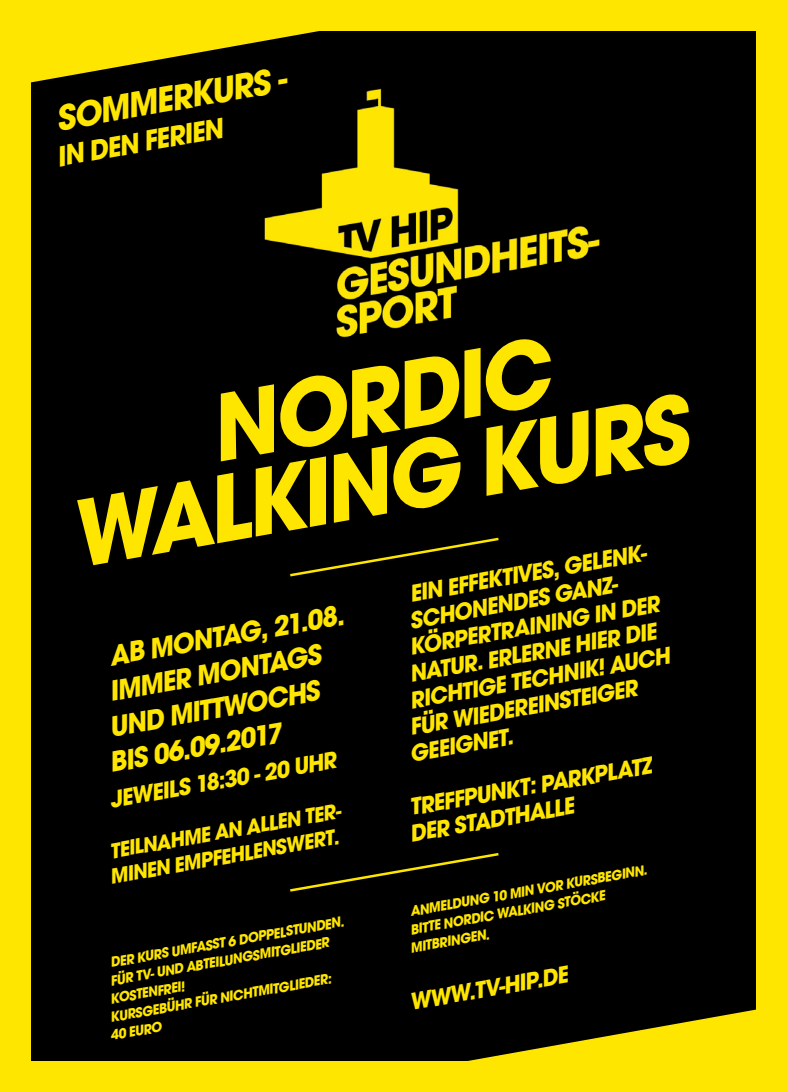
<style>
.page{position:relative;width:787px;height:1092px;background:#fff}
.page>*{position:absolute;margin:0;border:0;box-sizing:border-box;transform-origin:0 0}
.t1{font:italic 700 100px "Avant Gard EF";color:#ffe601;scale:.96 1}
.t2{font:italic 700 37.5px "Avant Gard EF";color:#ffe601;scale:.96 1}
.t3{font:italic 700 30px "Avant Gard EF";color:#ffe601;scale:.96 1}
.t4{font:italic 700 25px/26.2px "Avant Gard EF";color:#ffe601;scale:.96 1}
.t5{font:italic 700 22.5px/25px "Avant Gard EF";color:#ffe601;scale:.96 1}
.t6{font:italic 700 15px/18px "Avant Gard EF";color:#ffe601;scale:.96 1}
</style>
<div class="page">
<div style="left:0;top:0;width:786px;height:1091px;background:#000"></div>
<div style="left:762px;top:0;width:25px;height:1091px;background:#ffe601"></div>
<div style="left:0;top:0;width:25px;height:1091px;background:#ffe601"></div>
<div style="left:18px;top:1066px;width:769px;height:25px;background:#ffe601"></div>
<div style="left:10px;top:0;width:769px;height:23px;background:#ffe601"></div>
<img style="left:264px;top:88px;width:336px;height:250px">
<svg style="left:290px;top:853px;width:209px;height:39px"></svg>
<svg style="left:290px;top:537px;width:209px;height:40px"></svg>
<svg style="left:31px;top:31px;width:288px;height:52px"></svg>
<div style="left:21px;top:1060px;width:744px;height:10px;background:#ffe601"></div>
<div style="left:21px;top:21px;width:744px;height:10px;background:#ffe601"></div>
<div style="left:21px;top:21px;width:10px;height:1049px;background:#ffe601"></div>
<div style="left:755px;top:21px;width:10px;height:1049px;background:#ffe601"></div>
<svg style="left:411px;top:982px;width:345px;height:79px"></svg>
<h2 class="t2" style="left:52px;top:96px;width:244px;rotate:-10deg">Somm erkurs -</h2>
<p class="t3" style="left:54px;top:139px;width:176px;rotate:-10deg">in den Ferien</p>
<h1 class="t1" style="left:199px;top:369px;width:78px;rotate:-10deg">NORDIC</h1>
<h1 class="t1" style="left:465px;top:404px;width:63px;rotate:-10deg">KURS</h1>
<h1 class="t1" style="left:60px;top:475px;width:158px;rotate:-10deg">WALKING</h1>
<p class="t4" style="left:407px;top:580px;width:257px;rotate:-10deg">ein effektives, gelenk-</p>
<p class="t4" style="left:407px;top:607px;width:227px;rotate:-10deg">schonendes Ganz-</p>
<p class="t4" style="left:407px;top:634px;width:265px;rotate:-10deg">körpertraining in der</p>
<p class="t3" style="left:106px;top:637px;width:248px;rotate:-10deg">ab Montag, 21.08.</p>
<p class="t4" style="left:407px;top:660px;width:262px;rotate:-10deg">Natur. Erlerne hier die</p>
<p class="t3" style="left:106px;top:673px;width:225px;rotate:-10deg">imm er m ontags</p>
<p class="t4" style="left:407px;top:687px;width:276px;rotate:-10deg">richtige Technik! Auch</p>
<p class="t4" style="left:407px;top:714px;width:242px;rotate:-10deg">für Wiedereinsteiger</p>
<p class="t3" style="left:106px;top:708px;width:223px;rotate:-10deg">und m ittw ochs</p>
<p class="t3" style="left:106px;top:744px;width:183px;rotate:-10deg">bis 06.09.2017</p>
<p class="t4" style="left:407px;top:740px;width:110px;rotate:-10deg">geeignet.</p>
<p class="t4" style="left:107px;top:786px;width:241px;rotate:-10deg">jew eils 18:30 - 20 Uhr</p>
<p class="t4" style="left:403px;top:794px;width:261px;rotate:-10deg">Treffpunkt: Parkplatz der Stadthalle</p>
<p class="t5" style="left:103px;top:839px;width:255px;rotate:-10deg">Teilnahm e an allen Ter&shy;m inen em pfehlensw ert.</p>
<p class="t6" style="left:402px;top:903px;width:258px;text-indent:195px;rotate:-10deg">beginn. bitte Nordic w alking stöcke<br>m itbringen.</p>
<p class="t4" style="left:466px;top:978px;width:106px;rotate:-10deg">.tv-hip.de</p>
<p class="t6" style="left:409px;top:902px;width:175px;rotate:-10deg">Anm eldung 10 m in vor KURS</p>
<p class="t6" style="left:103px;top:954px;width:255px;text-indent:6px;rotate:-10deg">Der Kurs um fasst 6 Doppelstunden.<br>FÜR TV - und Abteilungsm itglieder<br>KOSTENFREI</p>
<p class="t6" style="left:256px;top:982px;width:25px;rotate:-10deg">MITGLIEDER</p>
<p class="t6" style="left:109px;top:1008px;width:13px;rotate:-10deg">KURSGEBÜHR</p>
<p class="t6" style="left:193px;top:993px;width:39px;rotate:-10deg">FÜR NICHT</p>
<p class="t6" style="left:109px;top:1026px;width:32px;rotate:-10deg">40 EURO</p>
</div>
